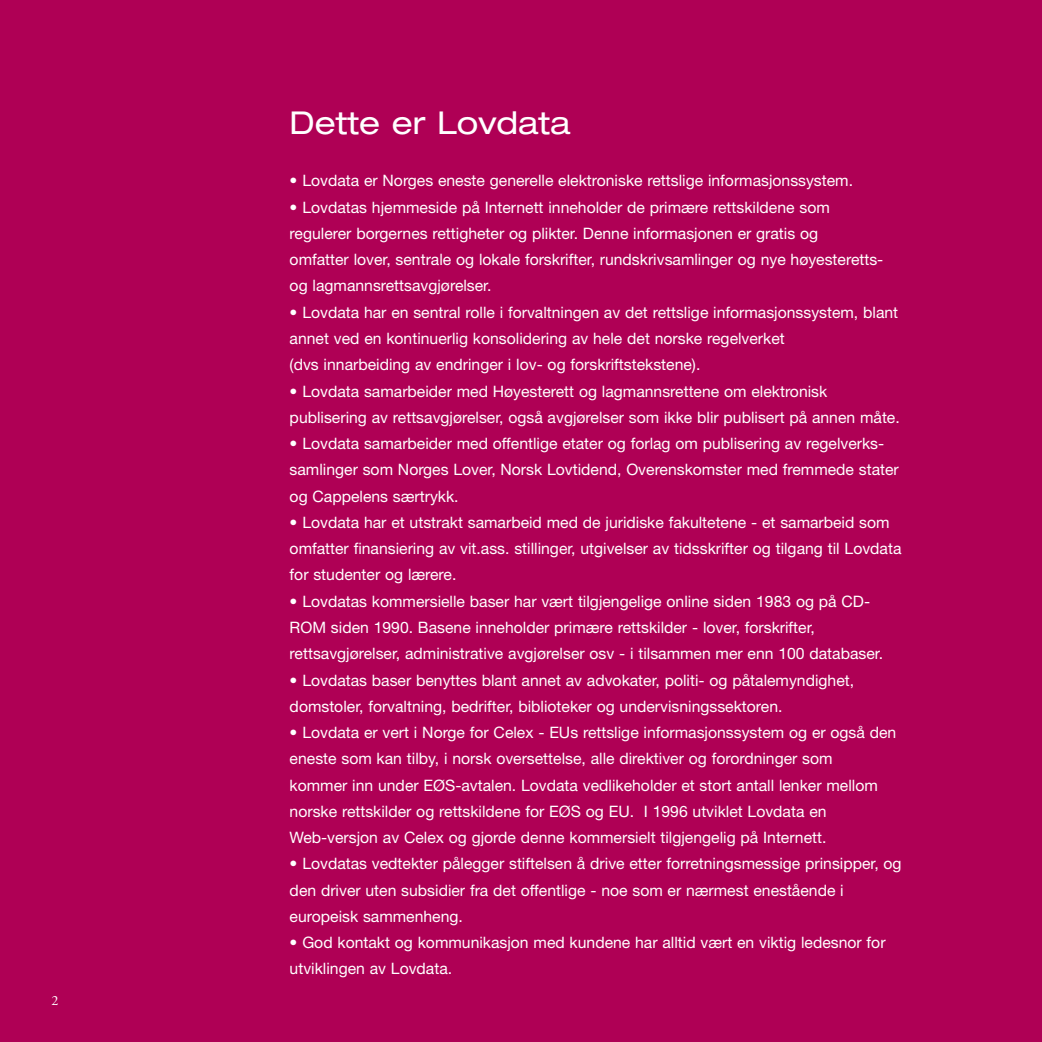
<style>
.page{position:relative;width:1042px;height:1042px;background:#fff}
.page>*{position:absolute;margin:0;border:0;box-sizing:border-box;transform-origin:0 0}
.t1{font:expanded 31.5px "Helvetica Neue";color:#fff}
.t2{font:15.75px/26.2px "Helvetica Neue";color:#fff}
.t3{font:14px "Adobe Garamond";color:#fff}
</style>
<div class="page">
<div style="left:0;top:0;width:1041px;height:1041px;background:#af0055"></div>
<p class="t3" style="left:51px;top:994px;width:8px">2</p>
<h1 class="t1" style="left:289px;top:111px;width:282px">Dette er Lovdata</h1>
<p class="t2" style="left:289px;top:169px;width:565px">• Lovdata er Norges eneste generelle elektroniske rettslige informasjonssystem.</p>
<p class="t2" style="left:289px;top:195px;width:595px">• Lovdatas hjemmeside på Internett inneholder de primære rettskildene som regulerer borgernes rettigheter og plikter. Denne informasjonen er gratis og<br>omfatter lover, sentrale og lokale forskrifter, rundskrivsamlinger og nye høyesteretts&shy;og lagmannsrettsavgjørelser.</p>
<p class="t2" style="left:289px;top:300px;width:610px">• Lovdata har en sentral rolle i forvaltningen av det rettslige informasjonssystem, blant annet ved en kontinuerlig konsolidering av hele det norske regelverket<br>(dvs innarbeiding av endringer i lov- og forskriftstekstene).</p>
<p class="t2" style="left:289px;top:379px;width:611px">• Lovdata samarbeider med Høyesterett og lagmannsrettene om elektronisk publisering av rettsavgjørelser, også avgjørelser som ikke blir publisert på annen måte.</p>
<p class="t2" style="left:289px;top:432px;width:610px">• Lovdata samarbeider med offentlige etater og forlag om publisering av regelverks&shy;samlinger som Norges Lover, Norsk Lovtidend, Overenskomster med fremmede stater og Cappelens særtrykk.</p>
<p class="t2" style="left:289px;top:510px;width:613px">• Lovdata har et utstrakt samarbeid med de juridiske fakultetene - et samarbeid som omfatter finansiering av vit.ass. stillinger, utgivelser av tidsskrifter og tilgang til Lovdata for studenter og lærere.</p>
<p class="t2" style="left:289px;top:589px;width:595px">• Lovdatas kommersielle baser har vært tilgjengelige online siden 1983 og på CD-<br>ROM siden 1990. Basene inneholder primære rettskilder - lover, forskrifter, rettsavgjørelser, administrative avgjørelser osv - i tilsammen mer enn 100 databaser.</p>
<p class="t2" style="left:289px;top:668px;width:566px">• Lovdatas baser benyttes blant annet av advokater, politi- og påtalemyndighet, domstoler, forvaltning, bedrifter, biblioteker og undervisningssektoren.</p>
<p class="t2" style="left:289px;top:720px;width:608px">• Lovdata er vert i Norge for Celex - EUs rettslige informasjonssystem og er også den eneste som kan tilby, i norsk oversettelse, alle direktiver og forordninger som<br>kommer inn under EØS-avtalen. Lovdata vedlikeholder et stort antall lenker mellom norske rettskilder og rettskildene for EØS og EU. I 1996 utviklet Lovdata en Web-versjon av Celex og gjorde denne kommersielt tilgjengelig på Internett.</p>
<p class="t2" style="left:289px;top:852px;width:613px">• Lovdatas vedtekter pålegger stiftelsen å drive etter forretningsmessige prinsipper, og den driver uten subsidier fra det offentlige - noe som er nærmest enestående i europeisk sammenheng.</p>
<p class="t2" style="left:289px;top:930px;width:597px">• God kontakt og kommunikasjon med kundene har alltid vært en viktig ledesnor for utviklingen av Lovdata.</p>
</div>
